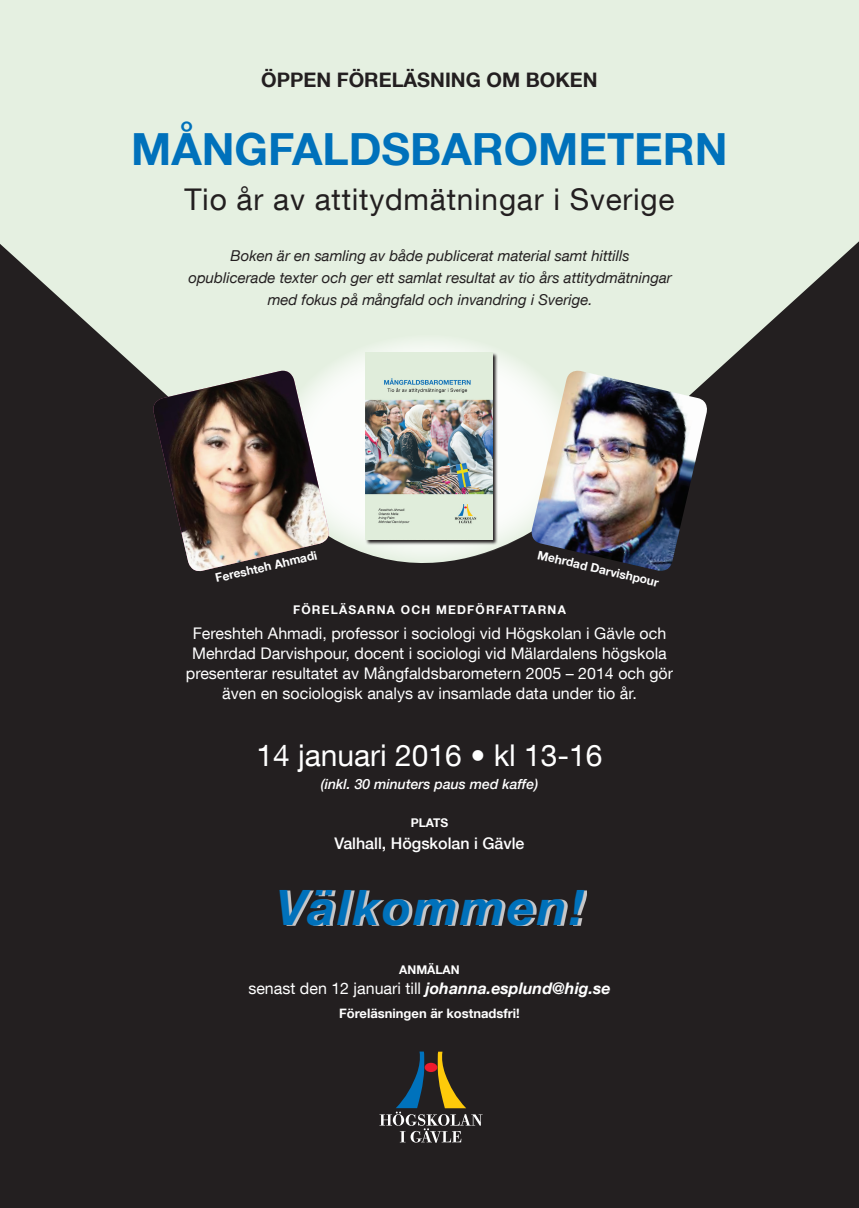
<style>
.page{position:relative;width:859px;height:1208px;background:#231f20}
.page>*{position:absolute;margin:0;border:0;box-sizing:border-box;transform-origin:0 0}
.t1{font:italic 700 48.7px "Helvetica Neue LT Com";letter-spacing:.05em;color:#0071bb}
.t2{font:700 44.3px "Helvetica Neue LT Com";color:#0071bb}
.t3{font:30px "Helvetica Neue LT Com";color:#fff}
.t4{font:29.9px "Helvetica Neue LT Com";letter-spacing:.025em;color:#231f20}
.t5{font:700 20px "Helvetica Neue LT Com";color:#231f20}
.t6{font:16px/20px "Helvetica Neue LT Com";color:#fff;text-align:center}
.t7{font:500 16px "Helvetica Neue LT Com";color:#fff}
.t8{font:italic 15px/22px "Helvetica Neue LT Com";color:#231f20;text-align:center}
.t9{font:italic 500 14px "Helvetica Neue LT Com";color:#fff}
.t10{font:700 13px "Helvetica Neue LT Com";color:#fff}
.t11{font:700 12px "Helvetica Neue LT Com";letter-spacing:.1em;color:#fff}
.t12{font:700 12px "Helvetica Neue LT Com";color:#fff}
.s1{font-weight:700;font-style:italic}
</style>
<div class="page">
<svg style="left:0;top:0;width:859px;height:563px;fill:#e5f0e1"></svg>
<svg style="left:379px;top:1051px;width:104px;height:91px"></svg>
<div style="left:283px;top:890px;width:304px;height:36px;background:#fff;opacity:.75"></div>
<svg style="left:278px;top:334px;width:301px;height:228px;background:#f5f8f3"></svg>
<svg style="left:365px;top:352px;width:133px;height:193px;background:#9ea19e"></svg>
<img style="left:366px;top:353px;width:126px;height:186px">
<img style="left:151px;top:371px;width:180px;height:201px">
<img style="left:529px;top:371px;width:180px;height:200px">
<p class="t5" style="left:261px;top:67px;width:338px">ÖPPEN FÖRELÄSNING OM BOKEN</p>
<h2 class="t2" style="left:131px;top:121px;width:221px">MÅNG FALDSB</h2>
<h2 class="t2" style="left:441px;top:121px;width:63px">AROMETERN</h2>
<h3 class="t4" style="left:184px;top:181px;width:492px">Tio år av attitydmätningar i Sverige</h3>
<p class="t8" style="left:188px;top:244px;width:485px">Boken är en samling av både publicerat material samt hittills opublicerade texter och ger ett samlat resultat av tio års attitydmätningar med fokus på mångfald och invandring i Sverige.</p>
<p class="t11" style="left:214px;top:571px;width:106px;rotate:-13deg">FERESHTEH AHMADI</p>
<p class="t11" style="left:540px;top:547px;width:130px;rotate:13deg">MEHRDAD DARVISHPOUR</p>
<p class="t11" style="left:293px;top:601px;width:273px">FÖRELÄSARNA OCH MEDFÖRFATTARNA</p>
<p class="t6" style="left:186px;top:623px;width:489px">Fereshteh Ahmadi, professor i sociologi vid Högskolan i Gävle och Mehrdad Darvishpour, docent i sociologi vid Mälardalens högskola presenterar resultatet av Mångfaldsbarometern 2005 – 2014 och gör även en sociologisk analys av insamlade data under tio år.</p>
<h3 class="t3" style="left:256px;top:737px;width:348px">14 januari 2016 • kl 13-16</h3>
<p class="t9" style="left:321px;top:775px;width:219px">(inkl. 30 minuters paus med kaffe)</p>
<p class="t11" style="left:411px;top:815px;width:39px">PLATS</p>
<p class="t7" style="left:334px;top:834px;width:192px">Valhall, Högskolan i Gävle</p>
<h1 class="t1" style="left:276px;top:877px;width:309px">Välkommen!</h1>
<p class="t12" style="left:399px;top:962px;width:62px">ANMÄLAN</p>
<p class="t6" style="left:248px;top:977px;width:364px">senast den 12 januari till <span class="s1">johanna.esplund@hig.se</span></p>
<p class="t10" style="left:339px;top:1004px;width:182px">FÖRELÄSNINGEN ÄR KOSTNADSFRI!</p>
</div>
